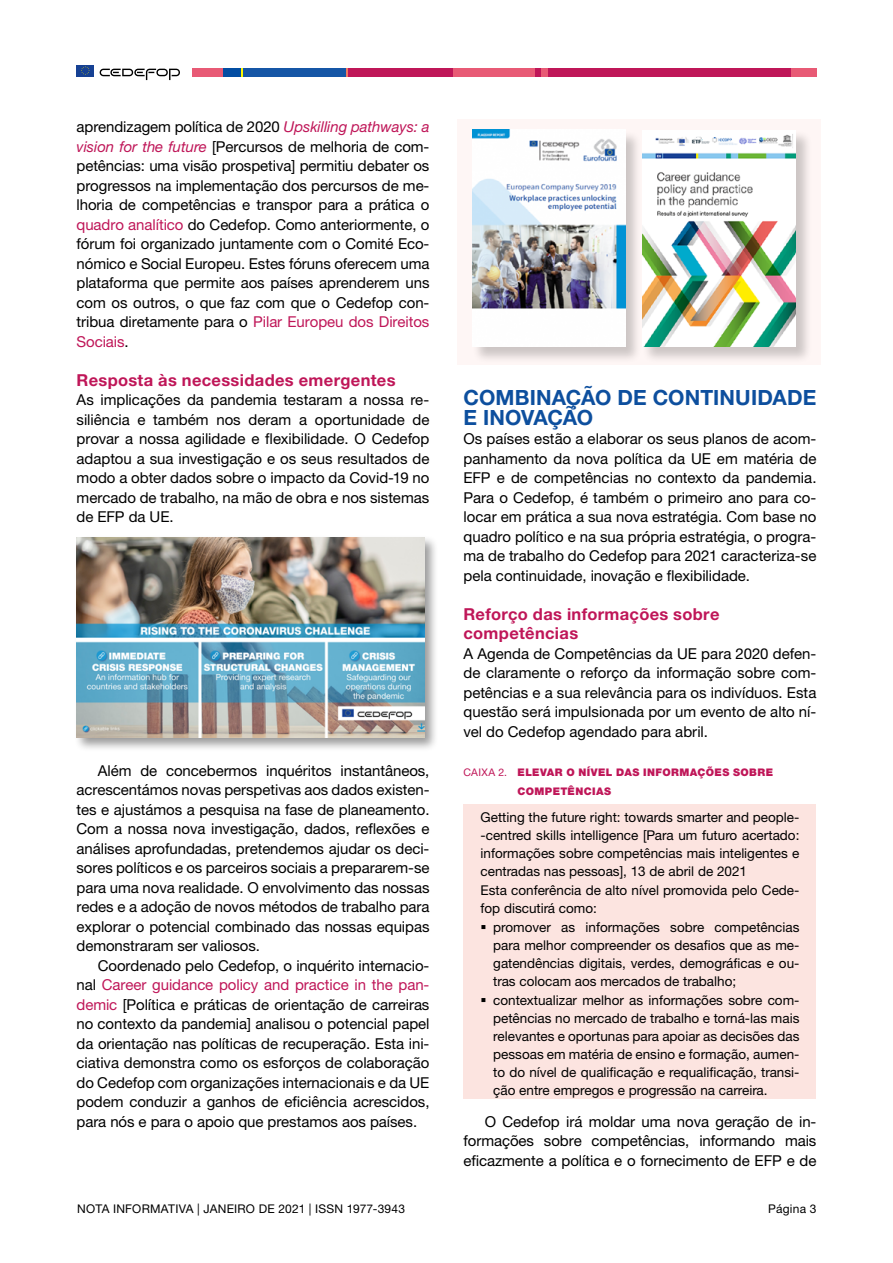
<style>
.page{position:relative;width:893px;height:1263px;background:#fff}
.page>*{position:absolute;margin:0;border:0;box-sizing:border-box;transform-origin:0 0}
.t1{font:700 21px/19.5px "Helvetica Neue LTW1 G";letter-spacing:.005em;color:#0d4f9e}
.t2{font:700 16.5px/19.5px "Helvetica Neue LTW1 G";letter-spacing:.02em;color:#bf1658}
.t3{font:15px/19.5px "Helvetica Neue LTW1 G";letter-spacing:-.005em;color:#000;text-align:justify}
.t4{font:13.5px/18.1px "Helvetica Neue LTW1 G";color:#000}
.t5{font:12px "Helvetica Neue LTW1 G";letter-spacing:.02em;color:#000}
.t6{font:900 10.5px/19.5px "Helvetica Neue LTW1 G";letter-spacing:.04em;color:#bf1658}
.s1{font-style:italic;color:#bf1658}
.s2{color:#bf1658}
.s3{font-weight:400}
</style>
<div class="page">
<div style="left:77px;top:65px;width:17px;height:11px;background:#164194"></div>
<svg style="left:81px;top:66px;width:9px;height:9px"></svg>
<svg style="left:100px;top:69px;width:80px;height:11px"></svg>
<div style="left:192px;top:68px;width:31px;height:9px;background:#e85a75"></div>
<div style="left:347px;top:68px;width:106px;height:9px;background:#bf1658"></div>
<div style="left:453px;top:68px;width:82px;height:9px;background:#e85a75"></div>
<div style="left:535px;top:68px;width:7px;height:9px;background:#bf1658"></div>
<div style="left:548px;top:68px;width:243px;height:9px;background:#bf1658"></div>
<div style="left:542px;top:68px;width:6px;height:9px;background:#e85a75"></div>
<div style="left:223px;top:68px;width:18px;height:9px;background:#034da2"></div>
<svg style="left:241px;top:68px;width:2px;height:9px"></svg>
<svg style="left:345px;top:68px;width:2px;height:9px"></svg>
<div style="left:243px;top:68px;width:102px;height:9px;background:#1556a6"></div>
<div style="left:791px;top:68px;width:26px;height:9px;background:#e85a75"></div>
<div style="left:463px;top:804px;width:353px;height:76px;background:#fce4e0"></div>
<div style="left:463px;top:877px;width:353px;height:40px;background:#fce4e0"></div>
<div style="left:463px;top:914px;width:353px;height:76px;background:#fce4e0"></div>
<div style="left:463px;top:987px;width:353px;height:112px;background:#fce4e0"></div>
<div style="left:457px;top:119px;width:364px;height:245px;background:#fef6f5"></div>
<div style="left:473px;top:130px;width:169px;height:234px;background:#000;opacity:.2"></div>
<img style="left:473px;top:130px;width:152px;height:217px">
<div style="left:642px;top:130px;width:171px;height:234px;background:#000;opacity:.2"></div>
<img style="left:642px;top:130px;width:154px;height:217px">
<div style="left:74px;top:535px;width:364px;height:217px;background:#000;opacity:.4"></div>
<img style="left:77px;top:537px;width:347px;height:200px">
<p class="t3" style="left:77px;top:117px;width:354px">aprendizagem política de 2020 <span class="s1">Upskilling pathways: a vision for the future</span> [Percursos de melhoria de com&shy;petências: uma visão prospetiva] permitiu debater os progressos na implementação dos percursos de me&shy;lhoria de competências e transpor para a prática o <span class="s2">quadro analítico</span> do Cedefop. Como anteriormente, o fórum foi organizado juntamente com o Comité Eco&shy;nómico e Social Europeu. Estes fóruns oferecem uma plataforma que permite aos países aprenderem uns com os outros, o que faz com que o Cedefop con&shy;tribua diretamente para o <span class="s2">Pilar Europeu dos Direitos Sociais</span>.</p>
<p class="t2" style="left:77px;top:370px;width:321px">Resposta às necessidades emergentes</p>
<p class="t3" style="left:77px;top:390px;width:354px">As implicações da pandemia testaram a nossa re&shy;siliência e também nos deram a oportunidade de provar a nossa agilidade e flexibilidade. O Cedefop adaptou a sua investigação e os seus resultados de modo a obter dados sobre o impacto da Covid-19 no mercado de trabalho, na mão de obra e nos sistemas de EFP da UE.</p>
<p class="t3" style="left:77px;top:760px;width:354px;text-indent:21px">Além de concebermos inquéritos instantâneos, acrescentámos novas perspetivas aos dados existen&shy;tes e ajustámos a pesquisa na fase de planeamento.<br>Com a nossa nova investigação, dados, reflexões e análises aprofundadas, pretendemos ajudar os deci&shy;sores políticos e os parceiros sociais a prepararem-se para uma nova realidade. O envolvimento das nossas redes e a adoção de novos métodos de trabalho para explorar o potencial combinado das nossas equipas demonstraram ser valiosos.</p>
<p class="t3" style="left:77px;top:955px;width:354px;text-indent:21px">Coordenado pelo Cedefop, o inquérito internacio&shy;nal <span class="s2">Career guidance policy and practice in the pan&shy;demic</span> [Política e práticas de orientação de carreiras no contexto da pandemia] analisou o potencial papel da orientação nas políticas de recuperação. Esta ini&shy;ciativa demonstra como os esforços de colaboração do Cedefop com organizações internacionais e da UE podem conduzir a ganhos de eficiência acrescidos, para nós e para o apoio que prestamos aos países.</p>
<h1 class="t1" style="left:463px;top:388px;width:354px">COMBINAÇÃO DE CONTINUIDADE<br>E INOVAÇÃO</h1>
<p class="t3" style="left:463px;top:429px;width:354px">Os países estão a elaborar os seus planos de acom&shy;panhamento da nova política da UE em matéria de EFP e de competências no contexto da pandemia.<br>Para o Cedefop, é também o primeiro ano para co&shy;locar em prática a sua nova estratégia. Com base no quadro político e na sua própria estratégia, o progra&shy;ma de trabalho do Cedefop para 2021 caracteriza-se pela continuidade, inovação e flexibilidade.</p>
<p class="t2" style="left:463px;top:604px;width:257px">Reforço das informações sobre competências</p>
<p class="t3" style="left:463px;top:643px;width:354px">A Agenda de Competências da UE para 2020 defen&shy;de claramente o reforço da informação sobre com&shy;petências e a sua relevância para os indivíduos. Esta questão será impulsionada por um evento de alto ní&shy;vel do Cedefop agendado para abril.</p>
<p class="t6" style="left:517px;top:762px;width:257px;text-indent:-54px"><span class="s3">CAIXA 2.</span> ELEVAR O NÍVEL DAS INFORMAÇÕES SOBRE<br>COMPETÊNCIAS</p>
<p class="t4" style="left:480px;top:808px;width:320px">Getting the future right: towards smarter and people--centred skills intelligence [Para um futuro acertado: informações sobre competências mais inteligentes e centradas nas pessoas], 13 de abril de 2021<br>Esta conferência de alto nível promovida pelo Cede&shy;fop discutirá como:</p>
<p class="t4" style="left:493px;top:918px;width:308px">promover as informações sobre competências para melhor compreender os desafios que as me&shy;gatendências digitais, verdes, demográficas e ou&shy;tras colocam aos mercados de trabalho; contextualizar melhor as informações sobre com&shy;petências no mercado de trabalho e torná-las mais relevantes e oportunas para apoiar as decisões das pessoas em matéria de ensino e formação, aumen&shy;to do nível de qualificação e requalificação, transi&shy;ção entre empregos e progressão na carreira.</p>
<p class="t3" style="left:463px;top:1111px;width:354px;text-indent:21px">O Cedefop irá moldar uma nova geração de in&shy;formações sobre competências, informando mais eficazmente a política e o fornecimento de EFP e de</p>
<p class="t5" style="left:77px;top:1201px;width:329px">NOTA INFORMATIVA | JANEIRO DE 2021 | ISSN 1977-3943</p>
<p class="t5" style="left:768px;top:1201px;width:50px">Página 3</p>
</div>
